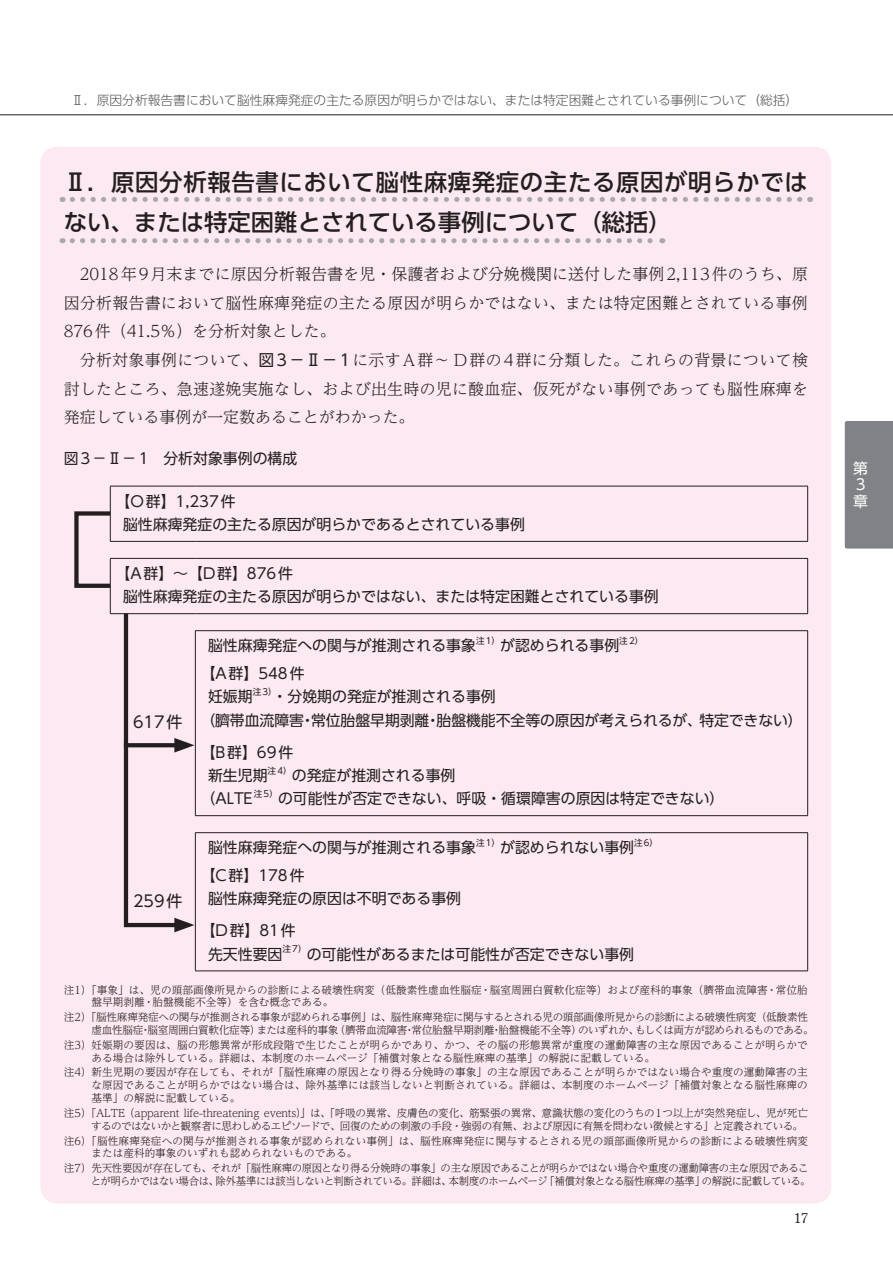
<style>
.page{position:relative;width:893px;height:1263px;background:#fff}
.page>*{position:absolute;margin:0;border:0;box-sizing:border-box;transform-origin:0 0}
.t1{font:500 23.4px/40.3px "UD Shin Go Pr 6 N";letter-spacing:.03em;color:#231f20}
.t2{font:300 15.9px/28.7px "UD Reimin Pr 6 N";letter-spacing:.015em;color:#231f20;text-align:justify}
.t3{font:15.9px "UD Shin Go Pr 6 N";color:#231f20}
.t4{font:14.85px/23.4px "UD Shin Go Pr 6 N";color:#231f20}
.t5{font:14.85px/16.8px "UD Shin Go Pr 6 N";color:#fff}
.t6{font:13.8px "Century Old Style Std";color:#231f20}
.t7{font:300 12.75px "UD Shin Go Pr 6 N";color:#57585a}
.t8{font:300 10.65px/12.8px "UD Reimin Pr 6 N";letter-spacing:-.015em;color:#231f20;text-align:justify}
.t9{font:300 10.65px/12.8px "UD Reimin Pr 6 N";letter-spacing:.005em;color:#231f20}
.t10{font:300 10.65px/12.8px "UD Reimin Pr 6 N";letter-spacing:-.045em;color:#231f20;text-align:right}
.t11{font:300 10.65px/12.8px "UD Reimin Pr 6 N";letter-spacing:-.035em;color:#231f20}
.t12{font:300 10.65px/12.8px "UD Reimin Pr 6 N";letter-spacing:.015em;color:#231f20}
.t13{font:8.7px "UD Shin Go Pr 6 N";letter-spacing:.125em;color:#231f20}
.s1{font-family:"UD Shin Go Pr 6 N";font-weight:400}
</style>
<div class="page">
<div style="left:40px;top:147px;width:791px;height:1056px;background:#fce9f1;border-radius:17px"></div>
<hr style="left:0;top:115px;width:893px;height:1px;background:#231f20">
<div style="left:845px;top:421px;width:48px;height:128px;background:#808285"></div>
<svg style="left:72px;top:197px;width:731px;height:5px"></svg>
<svg style="left:72px;top:238px;width:591px;height:5px"></svg>
<hr style="left:110px;top:486px;width:85px;height:1px;background:#231f20">
<hr style="left:110px;top:486px;width:1px;height:55px;background:#231f20">
<hr style="left:195px;top:486px;width:613px;height:1px;background:#231f20">
<hr style="left:807px;top:486px;width:1px;height:55px;background:#231f20">
<hr style="left:110px;top:541px;width:85px;height:1px;background:#231f20">
<hr style="left:195px;top:541px;width:613px;height:1px;background:#231f20">
<hr style="left:110px;top:558px;width:85px;height:1px;background:#231f20">
<hr style="left:110px;top:559px;width:1px;height:54px;background:#231f20">
<hr style="left:195px;top:558px;width:613px;height:1px;background:#231f20">
<hr style="left:807px;top:559px;width:1px;height:54px;background:#231f20">
<hr style="left:110px;top:613px;width:85px;height:1px;background:#231f20">
<hr style="left:195px;top:613px;width:613px;height:1px;background:#231f20">
<hr style="left:195px;top:630px;width:613px;height:1px;background:#231f20">
<hr style="left:195px;top:631px;width:1px;height:184px;background:#231f20">
<hr style="left:807px;top:631px;width:1px;height:184px;background:#231f20">
<hr style="left:195px;top:815px;width:613px;height:1px;background:#231f20">
<hr style="left:195px;top:832px;width:613px;height:1px;background:#231f20">
<hr style="left:195px;top:833px;width:1px;height:138px;background:#231f20">
<hr style="left:807px;top:833px;width:1px;height:138px;background:#231f20">
<hr style="left:195px;top:971px;width:613px;height:1px;background:#231f20">
<div style="left:74px;top:511px;width:38px;height:77px;border:4px solid #231f20"></div>
<svg style="left:122px;top:613px;width:72px;height:319px"></svg>
<p class="t7" style="left:71px;top:90px;width:729px">Ⅱ．原因分析報告書において脳性麻痺発症の主たる原因が明らかではない、または特定困難とされている事例について（総括）</p>
<h1 class="t1" style="left:64px;top:161px;width:745px">Ⅱ．原因分析報告書において脳性麻痺発症の主たる原因が明らかではない、または特定困難とされている事例について（総括）</h1>
<p class="t2" style="left:64px;top:259px;width:746px;text-indent:16px">2018年9月末までに原因分析報告書を児・保護者および分娩機関に送付した事例2,113件のうち、原因分析報告書において脳性麻痺発症の主たる原因が明らかではない、または特定困難とされている事例876件（41.5％）を分析対象とした。</p>
<p class="t2" style="left:64px;top:345px;width:746px;text-indent:16px">分析対象事例について、<span class="s1">図3－Ⅱ－1</span>に示すA群～ D群の4群に分類した。これらの背景について検討したところ、急速遂娩実施なし、および出生時の児に酸血症、仮死がない事例であっても脳性麻痺を発症している事例が一定数あることがわかった。</p>
<p class="t4" style="left:64px;top:446px;width:235px">図3－Ⅱ－1　分析対象事例の構成</p>
<p class="t4" style="left:123px;top:489px;width:403px;text-indent:-7px">【O群】1,237件<br>脳性麻痺発症の主たる原因が明らかであるとされている事例</p>
<p class="t4" style="left:123px;top:561px;width:537px;text-indent:-7px">【A群】～【D群】876件<br>脳性麻痺発症の主たる原因が明らかではない、または特定困難とされている事例</p>
<p class="t3" style="left:133px;top:709px;width:51px">617件</p>
<p class="t4" style="left:208px;top:633px;width:269px">脳性麻痺発症への関与が推測される事象</p>
<p class="t13" style="left:476px;top:633px;width:26px">注1）</p>
<p class="t4" style="left:500px;top:633px;width:121px">が認められる事例</p>
<p class="t13" style="left:619px;top:633px;width:26px">注2）</p>
<p class="t4" style="left:208px;top:661px;width:98px;text-indent:-7px">【A群】548件妊娠期</p>
<p class="t13" style="left:253px;top:685px;width:26px">注3）</p>
<p class="t4" style="left:200px;top:684px;width:604px;text-indent:72px">・分娩期の発症が推測される事例<br>（臍帯血流障害・常位胎盤早期剥離・胎盤機能不全等の原因が考えられるが、特定できない）</p>
<p class="t4" style="left:208px;top:740px;width:87px;text-indent:-7px">【B群】69件新生児期</p>
<p class="t13" style="left:268px;top:763px;width:26px">注4）</p>
<p class="t4" style="left:292px;top:763px;width:165px">の発症が推測される事例</p>
<p class="t4" style="left:201px;top:786px;width:54px">（ALTE</p>
<p class="t13" style="left:254px;top:787px;width:26px">注5）</p>
<p class="t4" style="left:278px;top:786px;width:448px">の可能性が否定できない、呼吸・循環障害の原因は特定できない）</p>
<p class="t4" style="left:208px;top:835px;width:269px">脳性麻痺発症への関与が推測される事象</p>
<p class="t13" style="left:476px;top:835px;width:26px">注1）</p>
<p class="t4" style="left:500px;top:835px;width:135px">が認められない事例</p>
<p class="t13" style="left:634px;top:835px;width:26px">注6）</p>
<p class="t4" style="left:208px;top:863px;width:254px;text-indent:-7px">【C群】178件<br>脳性麻痺発症の原因は不明である事例</p>
<p class="t4" style="left:201px;top:918px;width:97px;text-align:center">【D群】81件先天性要因</p>
<p class="t3" style="left:133px;top:888px;width:51px">259件</p>
<p class="t13" style="left:283px;top:942px;width:26px">注7）</p>
<p class="t4" style="left:307px;top:942px;width:329px">の可能性があるまたは可能性が否定できない事例</p>
<p class="t9" style="left:92px;top:983px;width:718px;text-indent:-28px">注1）「事象」は、児の頭部画像所見からの診断による破壊性病変（低酸素性虚血性脳症･脳室周囲白質軟化症等）および産科的事象（臍帯血流障害･常位胎盤早期剥離･胎盤機能不全等）を含む概念である。</p>
<p class="t11" style="left:91px;top:1010px;width:724px;text-indent:-28px">注2）「脳性麻痺発症への関与が推測される事象が認められる事例」は、脳性麻痺発症に関与するとされる児の頭部画像所見からの診断による破壊性病変（低酸素性虚血性脳症･脳室周囲白質軟化症等）または産科的事象（臍帯血流障害･常位胎盤早期剥離･胎盤機能不全等）のいずれか、もしくは両方が認められるものである。</p>
<p class="t9" style="left:92px;top:1038px;width:718px;text-indent:-28px">注3）妊娠期の要因は、脳の形態異常が形成段階で生じたことが明らかであり、かつ、その脳の形態異常が重度の運動障害の主な原因であることが明らかである場合は除外している。詳細は、本制度のホームページ「補償対象となる脳性麻痺の基準」の解説に記載している。</p>
<p class="t8" style="left:92px;top:1066px;width:718px;text-indent:-28px">注4）新生児期の要因が存在しても、それが「脳性麻痺の原因となり得る分娩時の事象」の主な原因であることが明らかではない場合や重度の運動障害の主な原因であることが明らかではない場合は、除外基準には該当しないと判断されている。詳細は、本制度のホームページ「補償対象となる脳性麻痺の基準」の解説に記載している。</p>
<p class="t8" style="left:91px;top:1106px;width:718px;text-indent:-27px">注5）「ALTE（apparent life-threatening events）」は、「呼吸の異常、皮膚色の変化、筋緊張の異常、意識状態の変化のうちの1つ以上が突然発症し、児が死亡するのではないかと観察者に思わしめるエピソードで、回復のための刺激の手段・強弱の有無、および原因に有無を問わない徴候とする」と定義されている。</p>
<p class="t12" style="left:92px;top:1134px;width:718px;text-indent:-28px">注6）「脳性麻痺発症への関与が推測される事象が認められない事例」は、脳性麻痺発症に関与するとされる児の頭部画像所見からの診断による破壊性病変または産科的事象のいずれも認められないものである。</p>
<p class="t10" style="left:64px;top:1161px;width:748px">注7）先天性要因が存在しても、それが「脳性麻痺の原因となり得る分娩時の事象」の主な原因であることが明らかではない場合や重度の運動障害の主な原因であることが明らかではない場合は、除外基準には該当しないと判断されている。詳細は、本制度のホームページ「補償対象となる脳性麻痺の基準」の解説に記載している。</p>
<p class="t6" style="left:794px;top:1209px;width:15px">17</p>
<p class="t5" style="left:853px;top:459px;width:16px">第<br>3章</p>
</div>
